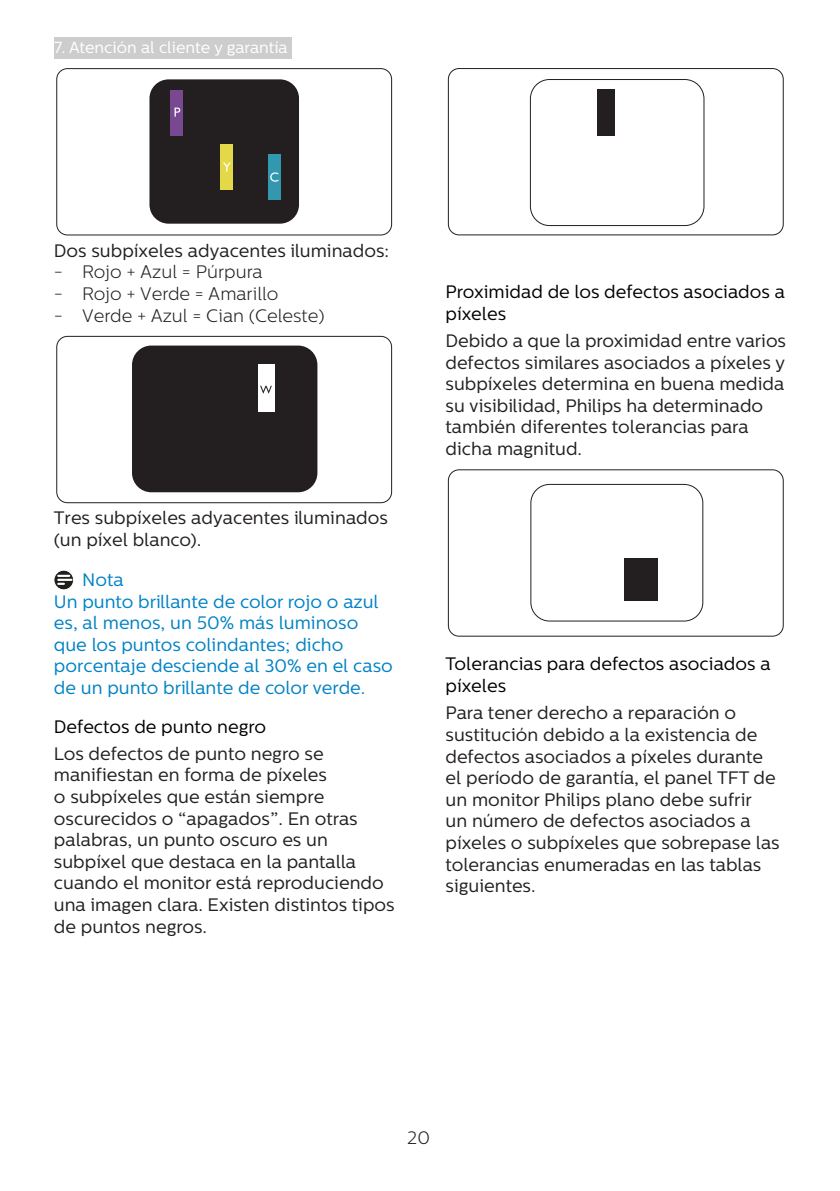
<style>
.page{position:relative;width:840px;height:1191px;background:#fff}
.page>*{position:absolute;margin:0;border:0;box-sizing:border-box;transform-origin:0 0}
.chapter-paragraph{font:18px/21.6px "Centrale Sans";color:#231f20}
.Note_body{font:18px/21.6px "Centrale Sans";color:#0082c5}
.Heading_3{font:18px/21.6px "Centrale Sans";color:#000}
.t1{font:300 18px "Centrale Sans";color:#231f20}
.Heading_4_blue{font:18px "Centrale Sans";color:#0082c5}
.t2{font:16px "Centrale Sans";color:#fff}
</style>
<div class="page">
<div style="left:54px;top:37px;width:237px;height:22px;background:#cdcdcd"></div>
<div style="left:448px;top:68px;width:335px;height:167px;border:1px solid #231f20;border-radius:11px"></div>
<div style="left:530px;top:79px;width:173px;height:147px;border:1px solid #231f20;border-radius:19px"></div>
<div style="left:596px;top:89px;width:18px;height:46px;background:#231f20"></div>
<div style="left:448px;top:469px;width:335px;height:167px;border:1px solid #231f20;border-radius:11px"></div>
<div style="left:530px;top:484px;width:172px;height:137px;border:1px solid #231f20;border-radius:19px"></div>
<div style="left:624px;top:558px;width:33px;height:42px;background:#231f20"></div>
<div style="left:56px;top:68px;width:335px;height:167px;border:1px solid #231f20;border-radius:11px"></div>
<div style="left:149px;top:79px;width:150px;height:145px;background:#231f20;border-radius:19px"></div>
<div style="left:170px;top:90px;width:13px;height:45px;background:#784890"></div>
<div style="left:220px;top:145px;width:13px;height:45px;background:#e3d848"></div>
<div style="left:267px;top:155px;width:13px;height:45px;background:#3297af"></div>
<svg style="left:174px;top:108px;width:6px;height:9px"></svg>
<svg style="left:223px;top:162px;width:8px;height:9px"></svg>
<svg style="left:270px;top:172px;width:8px;height:10px"></svg>
<div style="left:56px;top:336px;width:335px;height:167px;border:1px solid #231f20;border-radius:11px"></div>
<div style="left:132px;top:345px;width:185px;height:147px;background:#231f20;border-radius:19px"></div>
<div style="left:258px;top:365px;width:16px;height:47px;background:#fff"></div>
<svg style="left:260px;top:386px;width:12px;height:7px"></svg>
<svg style="left:54px;top:570px;width:20px;height:20px"></svg>
<div style="left:54px;top:570px;width:20px;height:20px;border:1px solid #fff;border-radius:50%"></div>
<svg style="left:58px;top:575px;width:13px;height:10px"></svg>
<p class="t2" style="left:54px;top:38px;width:235px">7. Atención al cliente y garantía</p>
<p class="chapter-paragraph" style="left:54px;top:240px;width:336px">Dos subpíxeles adyacentes iluminados:</p>
<p class="t1" style="left:54px;top:262px;width:210px">- Rojo + Azul = Púrpura</p>
<p class="t1" style="left:54px;top:283px;width:226px">- Rojo + Verde = Amarillo</p>
<p class="t1" style="left:54px;top:305px;width:272px">- Verde + Azul = Cian (Celeste)</p>
<p class="chapter-paragraph" style="left:54px;top:507px;width:335px">Tres subpíxeles adyacentes iluminados (un píxel blanco).</p>
<p class="Heading_4_blue" style="left:82px;top:569px;width:43px">Nota</p>
<p class="Note_body" style="left:54px;top:590px;width:340px">Un punto brillante de color rojo o azul es, al menos, un 50% más luminoso que los puntos colindantes; dicho porcentaje desciende al 30% en el caso de un punto brillante de color verde.</p>
<p class="Heading_3" style="left:54px;top:715px;width:214px">Defectos de punto negro</p>
<p class="chapter-paragraph" style="left:54px;top:743px;width:342px">Los defectos de punto negro se manifiestan en forma de píxeles<br>o subpíxeles que están siempre oscurecidos o “apagados”. En otras palabras, un punto oscuro es un subpíxel que destaca en la pantalla cuando el monitor está reproduciendo una imagen clara. Existen distintos tipos de puntos negros.</p>
<p class="Heading_3" style="left:445px;top:281px;width:341px">Proximidad de los defectos asociados a píxeles</p>
<p class="chapter-paragraph" style="left:445px;top:330px;width:342px">Debido a que la proximidad entre varios defectos similares asociados a píxeles y subpíxeles determina en buena medida su visibilidad, Philips ha determinado también diferentes tolerancias para dicha magnitud.</p>
<p class="Heading_3" style="left:445px;top:653px;width:326px">Tolerancias para defectos asociados a píxeles</p>
<p class="chapter-paragraph" style="left:445px;top:702px;width:335px">Para tener derecho a reparación o sustitución debido a la existencia de defectos asociados a píxeles durante el período de garantía, el panel TFT de un monitor Philips plano debe sufrir<br>un número de defectos asociados a píxeles o subpíxeles que sobrepase las tolerancias enumeradas en las tablas siguientes.</p>
<p class="t1" style="left:407px;top:1127px;width:24px">20</p>
</div>
